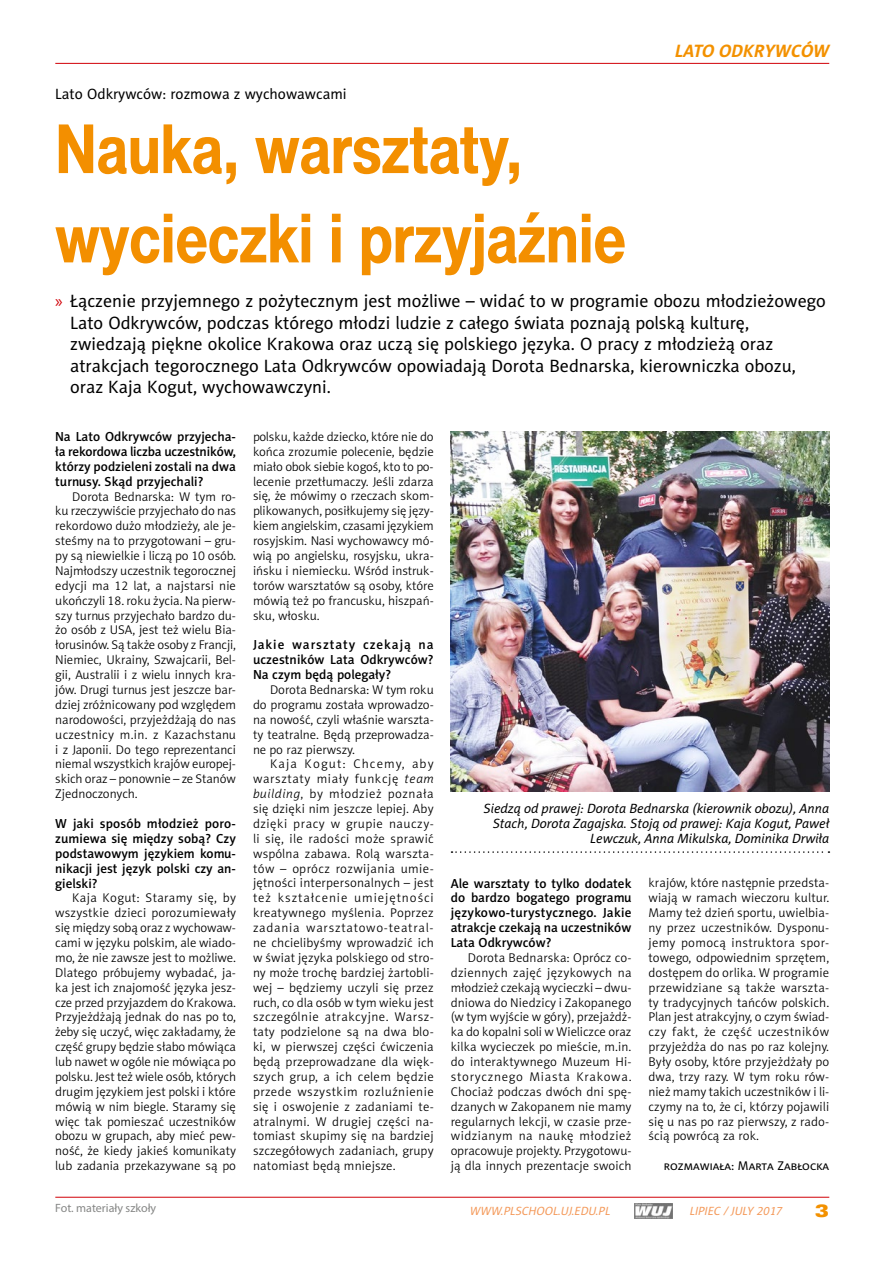
<style>
.page{position:relative;width:893px;height:1263px;background:#fff}
.page>*{position:absolute;margin:0;border:0;box-sizing:border-box;transform-origin:0 0}
.t1{font:700 67.5px/89.2px "Switzer Cnd EFN";color:#f38f00}
.t2{font:18px/21.6px "Naomi Sans EFN";color:#000}
.t3{font:italic 700 18px "Naomi Sans EFN";color:#f39100}
.t4{font:18px "Zurich U Blk Ex EU";color:#f39100}
.t5{font:15px "Naomi Sans EFN";color:#000}
.t6{font:italic 13.5px/14.9px "Naomi Sans EFN";color:#000;text-align:right}
.t7{font:13.2px/14.9px "Naomi Sans EFN Medium";color:#000;text-align:justify}
.t8{font:12.75px/14.9px "Naomi Sans EFN Light";color:#000;text-align:justify}
.t9{font:12.75px "Naomi Sans EFN";color:#000}
.t10{font:italic 12px "Naomi Sans EFN";color:#f49a5b}
.t11{font:12px "Myriad Pro";color:#868786}
.s1{font-family:"Myriad Pro";color:#d10007}
.s2{font-style:italic}
</style>
<div class="page">
<hr style="left:55px;top:63px;width:774px;height:1px;background:#d10007">
<hr style="left:55px;top:1197px;width:774px;height:1px;background:#d10007">
<img style="left:635px;top:1203px;width:37px;height:16px">
<img style="left:451px;top:431px;width:378px;height:361px">
<svg style="left:451px;top:851px;width:378px;height:2px"></svg>
<h2 class="t3" style="left:675px;top:40px;width:155px">LATO ODKRYWCÓW</h2>
<p class="t5" style="left:55px;top:84px;width:293px">Lato Odkrywców: rozmowa z wychowawcami</p>
<h1 class="t1" style="left:55px;top:105px;width:572px">Nauka, warsztaty, wycieczki i przyjaźnie</h1>
<p class="t2" style="left:70px;top:290px;width:757px;text-indent:-15px"><span class="s1">»</span> Łączenie przyjemnego z pożytecznym jest możliwe – widać to w programie obozu młodzieżowego Lato Odkrywców, podczas którego młodzi ludzie z całego świata poznają polską kulturę, zwiedzają piękne okolice Krakowa oraz uczą się polskiego języka. O pracy z młodzieżą oraz atrakcjach tegorocznego Lata Odkrywców opowiadają Dorota Bednarska, kierowniczka obozu, oraz Kaja Kogut, wychowawczyni.</p>
<p class="t7" style="left:55px;top:429px;width:182px">Na Lato Odkrywców przyjecha&shy;ła rekordowa liczba uczestników, którzy podzieleni zostali na dwa turnusy. Skąd przyjechali?</p>
<p class="t8" style="left:55px;top:489px;width:182px;text-indent:17px">Dorota Bednarska: W tym ro&shy;ku rzeczywiście przyjechało do nas rekordowo dużo młodzieży, ale je&shy;steśmy na to przygotowani – gru&shy;py są niewielkie i liczą po 10 osób.<br>Najmłodszy uczestnik tegorocznej edycji ma 12 lat, a najstarsi nie ukończyli 18. roku życia. Na pierw&shy;szy turnus przyjechało bardzo du&shy;żo osób z USA, jest też wielu Bia&shy;łorusinów. Są także osoby z Francji, Niemiec, Ukrainy, Szwajcarii, Bel&shy;gii, Australii i z wielu innych kra&shy;jów. Drugi turnus jest jeszcze bar&shy;dziej zróżnicowany pod względem narodowości, przyjeżdżają do nas uczestnicy m.in. z Kazachstanu i z Japonii. Do tego reprezentanci niemal wszystkich krajów europej&shy;skich oraz – ponownie – ze Stanów Zjednoczonych.</p>
<p class="t7" style="left:55px;top:816px;width:182px">W jaki sposób młodzież poro&shy;zumiewa się między sobą? Czy podstawowym językiem komu&shy;nikacji jest język polski czy an&shy;gielski?</p>
<p class="t8" style="left:55px;top:891px;width:182px;text-indent:17px">Kaja Kogut: Staramy się, by wszystkie dzieci porozumiewały się między sobą oraz z wychowaw&shy;cami w języku polskim, ale wiado&shy;mo, że nie zawsze jest to możliwe.<br>Dlatego próbujemy wybadać, ja&shy;ka jest ich znajomość języka jesz&shy;cze przed przyjazdem do Krakowa.<br>Przyjeżdżają jednak do nas po to, żeby się uczyć, więc zakładamy, że część grupy będzie słabo mówiąca lub nawet w ogóle nie mówiąca po polsku. Jest też wiele osób, których drugim językiem jest polski i które mówią w nim biegle. Staramy się więc tak pomieszać uczestników obozu w grupach, aby mieć pew&shy;ność, że kiedy jakieś komunikaty lub zadania przekazywane są po</p>
<p class="t11" style="left:55px;top:1201px;width:103px">Fot. materiały szkoły</p>
<p class="t8" style="left:253px;top:429px;width:182px">polsku, każde dziecko, które nie do końca zrozumie polecenie, będzie miało obok siebie kogoś, kto to po&shy;lecenie przetłumaczy. Jeśli zdarza się, że mówimy o rzeczach skom&shy;plikowanych, posiłkujemy się języ&shy;kiem angielskim, czasami językiem rosyjskim. Nasi wychowawcy mó&shy;wią po angielsku, rosyjsku, ukra&shy;ińsku i niemiecku. Wśród instruk&shy;torów warsztatów są osoby, które mówią też po francusku, hiszpań&shy;sku, włosku.</p>
<p class="t7" style="left:253px;top:637px;width:182px">Jakie warsztaty czekają na uczestników Lata Odkrywców?<br>Na czym będą polegały?</p>
<p class="t8" style="left:253px;top:682px;width:182px;text-indent:17px">Dorota Bednarska: W tym roku do programu została wprowadzo&shy;na nowość, czyli właśnie warszta&shy;ty teatralne. Będą przeprowadza&shy;ne po raz pierwszy.</p>
<p class="t8" style="left:253px;top:757px;width:182px;text-indent:17px">Kaja Kogut: Chcemy, aby warsztaty miały funkcję <span class="s2">team building</span>, by młodzież poznała się dzięki nim jeszcze lepiej. Aby dzięki pracy w grupie nauczy&shy;li się, ile radości może sprawić wspólna zabawa. Rolą warszta&shy;tów – oprócz rozwijania umie&shy;jętności interpersonalnych – jest też kształcenie umiejętności kreatywnego myślenia. Poprzez zadania warsztatowo-teatral&shy;ne chcielibyśmy wprowadzić ich w świat języka polskiego od stro&shy;ny może trochę bardziej żartobli&shy;wej – będziemy uczyli się przez ruch, co dla osób w tym wieku jest szczególnie atrakcyjne. Warsz&shy;taty podzielone są na dwa blo&shy;ki, w pierwszej części ćwiczenia będą przeprowadzane dla więk&shy;szych grup, a ich celem będzie przede wszystkim rozluźnienie się i oswojenie z zadaniami te&shy;atralnymi. W drugiej części na&shy;tomiast skupimy się na bardziej szczegółowych zadaniach, grupy natomiast będą mniejsze.</p>
<p class="t6" style="left:484px;top:801px;width:347px">Siedzą od prawej: Dorota Bednarska (kierownik obozu), Anna<br>Stach, Dorota Zagajska. Stoją od prawej: Kaja Kogut, Paweł<br>Lewczuk, Anna Mikulska, Dominika Drwiła</p>
<p class="t7" style="left:451px;top:875px;width:182px">Ale warsztaty to tylko dodatek do bardzo bogatego programu językowo-turystycznego. Jakie atrakcje czekają na uczestników Lata Odkrywców?</p>
<p class="t8" style="left:451px;top:950px;width:182px;text-indent:17px">Dorota Bednarska: Oprócz co&shy;dziennych zajęć językowych na młodzież czekają wycieczki – dwu&shy;dniowa do Niedzicy i Zakopanego (w tym wyjście w góry), przejażdż&shy;ka do kopalni soli w Wieliczce oraz kilka wycieczek po mieście, m.in. do interaktywnego Muzeum Hi&shy;storycznego Miasta Krakowa.<br>Chociaż podczas dwóch dni spę&shy;dzanych w Zakopanem nie mamy regularnych lekcji, w czasie prze&shy;widzianym na naukę młodzież opracowuje projekty. Przygotowu&shy;ją dla innych prezentacje swoich</p>
<p class="t8" style="left:648px;top:876px;width:182px">krajów, które następnie przedsta&shy;wiają w ramach wieczoru kultur.<br>Mamy też dzień sportu, uwielbia&shy;ny przez uczestników. Dysponu&shy;jemy pomocą instruktora spor&shy;towego, odpowiednim sprzętem, dostępem do orlika. W programie przewidziane są także warszta&shy;ty tradycyjnych tańców polskich.<br>Plan jest atrakcyjny, o czym świad&shy;czy fakt, że część uczestników przyjeżdża do nas po raz kolejny.<br>Były osoby, które przyjeżdżały po dwa, trzy razy. W tym roku rów&shy;nież mamy takich uczestników i li&shy;czymy na to, że ci, którzy pojawili się u nas po raz pierwszy, z rado&shy;ścią powrócą za rok.</p>
<p class="t9" style="left:664px;top:1158px;width:167px">rozmawiała: Marta Zabłocka</p>
<p class="t10" style="left:470px;top:1204px;width:142px">www.plschool.uj.edu.pl</p>
<p class="t10" style="left:690px;top:1204px;width:94px">LIPIEC / JULY 2017</p>
<h2 class="t4" style="left:815px;top:1200px;width:16px">3</h2>
</div>
